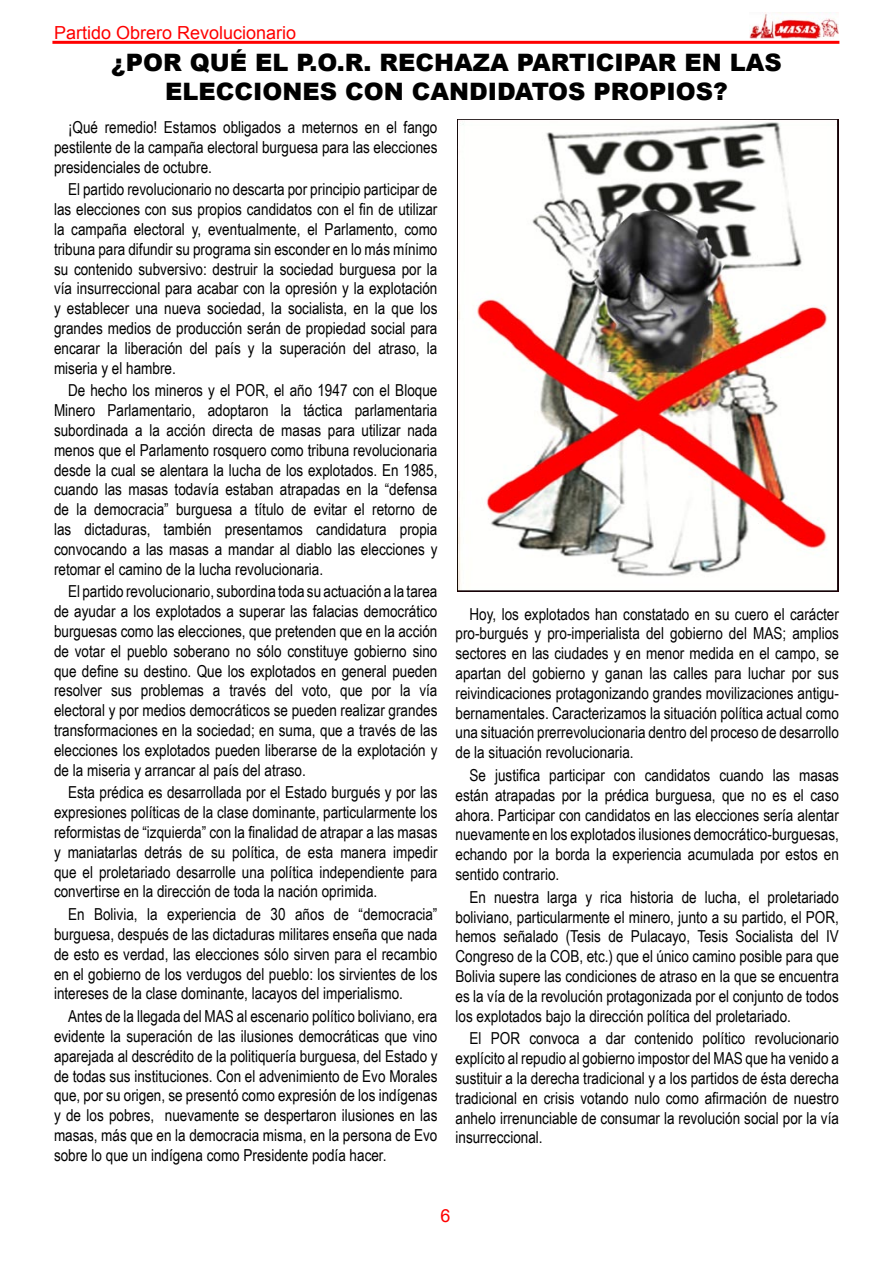
<style>
.page{position:relative;width:893px;height:1263px;background:#fff}
.page>*{position:absolute;margin:0;border:0;box-sizing:border-box;transform-origin:0 0}
.Texto_independiente{font:900 24px/28.8px "Arial";color:#000;text-align:center}
.t1{font:18px "Arial";color:#f00}
.Sangría_de_t__independiente{font:16.5px/19.8px "Arial Narrow";color:#000;text-align:justify}
.Texto_independiente_2{font:16.5px/19.8px "Arial Narrow";color:#000;text-align:justify}
</style>
<div class="page">
<img style="left:749px;top:12px;width:90px;height:26px">
<hr style="left:52px;top:41px;width:787px;height:3px;background:#f00">
<img style="left:458px;top:119px;width:381px;height:473px">
<p class="t1" style="left:54px;top:21px;width:244px">Partido Obrero Revolucionario</p>
<p class="Texto_independiente" style="left:111px;top:47px;width:672px">¿POR QUÉ EL P.O.R. RECHAZA PARTICIPAR EN LAS<br>ELECCIONES CON CANDIDATOS PROPIOS?</p>
<p class="Sangría_de_t__independiente" style="left:54px;top:117px;width:385px;text-indent:14px">¡Qué remedio! Estamos obligados a meternos en el fango pestilente de la campaña electoral burguesa para las elecciones presidenciales de octubre.</p>
<p class="Sangría_de_t__independiente" style="left:54px;top:179px;width:385px;text-indent:14px">El partido revolucionario no descarta por principio participar de las elecciones con sus propios candidatos con el fin de utilizar la campaña electoral y, eventualmente, el Parlamento, como tribuna para difundir su programa sin esconder en lo más mínimo su contenido subversivo: destruir la sociedad burguesa por la vía insurreccional para acabar con la opresión y la explotación y establecer una nueva sociedad, la socialista, en la que los grandes medios de producción serán de propiedad social para encarar la liberación del país y la superación del atraso, la miseria y el hambre.</p>
<p class="Sangría_de_t__independiente" style="left:54px;top:380px;width:385px;text-indent:14px">De hecho los mineros y el POR, el año 1947 con el Bloque Minero Parlamentario, adoptaron la táctica parlamentaria subordinada a la acción directa de masas para utilizar nada menos que el Parlamento rosquero como tribuna revolucionaria desde la cual se alentara la lucha de los explotados. En 1985, cuando las masas todavía estaban atrapadas en la “defensa de la democracia” burguesa a título de evitar el retorno de las dictaduras, también presentamos candidatura propia convocando a las masas a mandar al diablo las elecciones y retomar el camino de la lucha revolucionaria.</p>
<p class="Sangría_de_t__independiente" style="left:54px;top:581px;width:385px;text-indent:14px">El partido revolucionario, subordina toda su actuación a la tarea de ayudar a los explotados a superar las falacias democrático burguesas como las elecciones, que pretenden que en la acción de votar el pueblo soberano no sólo constituye gobierno sino que define su destino. Que los explotados en general pueden resolver sus problemas a través del voto, que por la vía electoral y por medios democráticos se pueden realizar grandes transformaciones en la sociedad; en suma, que a través de las elecciones los explotados pueden liberarse de la explotación y de la miseria y arrancar al país del atraso.</p>
<p class="Sangría_de_t__independiente" style="left:54px;top:782px;width:385px;text-indent:14px">Esta prédica es desarrollada por el Estado burgués y por las expresiones políticas de la clase dominante, particularmente los reformistas de “izquierda” con la finalidad de atrapar a las masas y maniatarlas detrás de su política, de esta manera impedir que el proletariado desarrolle una política independiente para convertirse en la dirección de toda la nación oprimida.</p>
<p class="Sangría_de_t__independiente" style="left:54px;top:904px;width:385px;text-indent:14px">En Bolivia, la experiencia de 30 años de “democracia” burguesa, después de las dictaduras militares enseña que nada de esto es verdad, las elecciones sólo sirven para el recambio en el gobierno de los verdugos del pueblo: los sirvientes de los intereses de la clase dominante, lacayos del imperialismo.</p>
<p class="Sangría_de_t__independiente" style="left:54px;top:1006px;width:385px;text-indent:14px">Antes de la llegada del MAS al escenario político boliviano, era evidente la superación de las ilusiones democráticas que vino aparejada al descrédito de la politiquería burguesa, del Estado y de todas sus instituciones. Con el advenimiento de Evo Morales que, por su origen, se presentó como expresión de los indígenas y de los pobres, nuevamente se despertaron ilusiones en las masas, más que en la democracia misma, en la persona de Evo sobre lo que un indígena como Presidente podía hacer.</p>
<p class="Sangría_de_t__independiente" style="left:455px;top:603px;width:385px;text-indent:14px">Hoy, los explotados han constatado en su cuero el carácter pro-burgués y pro-imperialista del gobierno del MAS; amplios sectores en las ciudades y en menor medida en el campo, se apartan del gobierno y ganan las calles para luchar por sus reivindicaciones protagonizando grandes movilizaciones antigu&shy;bernamentales. Caracterizamos la situación política actual como una situación prerrevolucionaria dentro del proceso de desarrollo de la situación revolucionaria.</p>
<p class="Sangría_de_t__independiente" style="left:455px;top:765px;width:385px;text-indent:14px">Se justifica participar con candidatos cuando las masas están atrapadas por la prédica burguesa, que no es el caso ahora. Participar con candidatos en las elecciones sería alentar nuevamente en los explotados ilusiones democrático-burguesas, echando por la borda la experiencia acumulada por estos en sentido contrario.</p>
<p class="Sangría_de_t__independiente" style="left:455px;top:886px;width:385px;text-indent:14px">En nuestra larga y rica historia de lucha, el proletariado boliviano, particularmente el minero, junto a su partido, el POR, hemos señalado (Tesis de Pulacayo, Tesis Socialista del IV Congreso de la COB, etc.) que el único camino posible para que Bolivia supere las condiciones de atraso en la que se encuentra es la vía de la revolución protagonizada por el conjunto de todos los explotados bajo la dirección política del proletariado.</p>
<p class="Texto_independiente_2" style="left:455px;top:1028px;width:385px;text-indent:14px">El POR convoca a dar contenido político revolucionario explícito al repudio al gobierno impostor del MAS que ha venido a sustituir a la derecha tradicional y a los partidos de ésta derecha tradicional en crisis votando nulo como afirmación de nuestro anhelo irrenunciable de consumar la revolución social por la vía insurreccional.</p>
<p class="t1" style="left:440px;top:1204px;width:12px">6</p>
</div>
